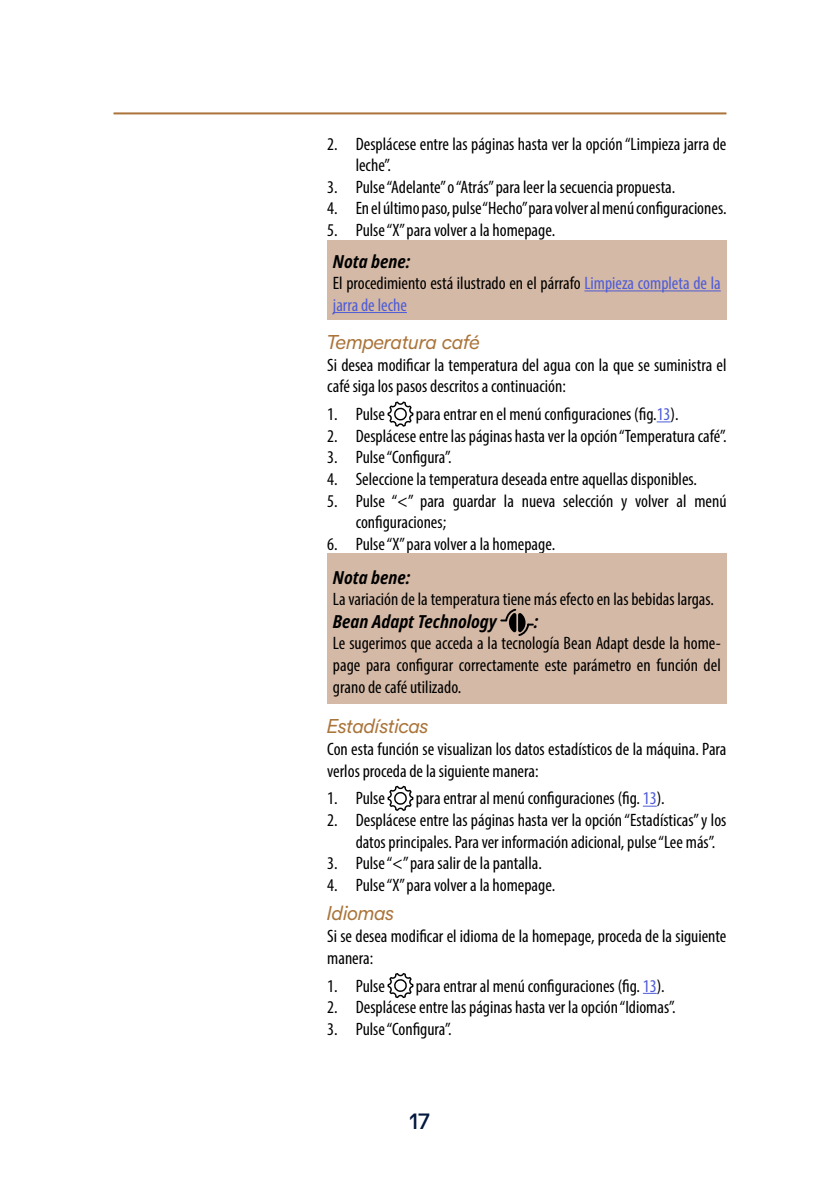
<style>
.page{position:relative;width:840px;height:1191px;background:#fff}
.page>*{position:absolute;margin:0;border:0;box-sizing:border-box;transform-origin:0 0}
.t1{font:500 22px "De Longhi Sans";color:#02183e}
.sottoparagrafo{font:italic 20px "De Longhi Sans";color:#aa743a}
.testo{font:condensed 18px/21.6px "Myriad Pro";color:#000}
.pericoli{font:italic 700 condensed 18px "Noto Sans";color:#000}
.s1{color:#4f5cd6}
</style>
<div class="page">
<hr style="left:113px;top:112px;width:613px;height:2px;background:#aa743a">
<svg style="left:656px;top:421px;width:14px;height:1px"></svg>
<svg style="left:643px;top:805px;width:13px;height:1px"></svg>
<svg style="left:642px;top:993px;width:14px;height:1px"></svg>
<div style="left:327px;top:240px;width:399px;height:79px;background:#d4b9a6"></div>
<hr style="left:584px;top:290px;width:136px;height:1px;background:#4f5cd6">
<hr style="left:333px;top:312px;width:74px;height:1px;background:#4f5cd6">
<svg style="left:387px;top:401px;width:26px;height:26px"></svg>
<div style="left:327px;top:553px;width:399px;height:150px;background:#d4b9a6"></div>
<svg style="left:500px;top:609px;width:33px;height:27px"></svg>
<svg style="left:387px;top:785px;width:26px;height:26px"></svg>
<svg style="left:387px;top:973px;width:26px;height:25px"></svg>
<p class="testo" style="left:355px;top:133px;width:372px;text-indent:-28px">2. Desplácese entre las páginas hasta ver la opción “Limpieza jarra de leche”.</p>
<p class="testo" style="left:327px;top:176px;width:349px">3. Pulse “Adelante” o “Atrás” para leer la secuencia propuesta.</p>
<p class="testo" style="left:327px;top:197px;width:400px">4. En el último paso, pulse “Hecho” para volver al menú configuraciones.</p>
<p class="testo" style="left:327px;top:219px;width:229px">5. Pulse “X” para volver a la homepage.</p>
<p class="pericoli" style="left:333px;top:248px;width:79px">Nota bene:</p>
<p class="testo" style="left:333px;top:272px;width:389px">El procedimiento está ilustrado en el párrafo <span class="s1">Limpieza completa de la jarra de leche</span></p>
<p class="sottoparagrafo" style="left:327px;top:330px;width:154px">Temperatura café</p>
<p class="testo" style="left:327px;top:354px;width:400px">Si desea modificar la temperatura del agua con la que se suministra el café siga los pasos descritos a continuación:</p>
<p class="testo" style="left:327px;top:403px;width:59px">1. Pulse</p>
<p class="testo" style="left:415px;top:403px;width:264px">para entrar en el menú configuraciones (fig.<span class="s1">13</span>).</p>
<p class="testo" style="left:327px;top:425px;width:400px">2. Desplácese entre las páginas hasta ver la opción “Temperatura café”.</p>
<p class="testo" style="left:327px;top:446px;width:126px">3. Pulse “Configura”.</p>
<p class="testo" style="left:327px;top:468px;width:371px">4. Seleccione la temperatura deseada entre aquellas disponibles.</p>
<p class="testo" style="left:355px;top:489px;width:372px;text-indent:-28px">5. Pulse “&lt;” para guardar la nueva selección y volver al menú configuraciones;</p>
<p class="testo" style="left:327px;top:533px;width:229px">6. Pulse “X” para volver a la homepage.</p>
<p class="pericoli" style="left:333px;top:564px;width:79px">Nota bene:</p>
<p class="testo" style="left:333px;top:588px;width:382px">La variación de la temperatura tiene más efecto en las bebidas largas.</p>
<p class="pericoli" style="left:333px;top:608px;width:165px">Bean Adapt Technology</p>
<p class="pericoli" style="left:533px;top:608px;width:6px">:</p>
<p class="testo" style="left:333px;top:632px;width:389px;text-align:justify">Le sugerimos que acceda a la tecnología Bean Adapt desde la home&shy;page para configurar correctamente este parámetro en función del grano de café utilizado.</p>
<p class="sottoparagrafo" style="left:327px;top:714px;width:103px">Estadísticas</p>
<p class="testo" style="left:327px;top:738px;width:400px">Con esta función se visualizan los datos estadísticos de la máquina. Para verlos proceda de la siguiente manera:</p>
<p class="testo" style="left:327px;top:787px;width:59px">1. Pulse</p>
<p class="testo" style="left:415px;top:787px;width:250px">para entrar al menú configuraciones (fig. <span class="s1">13</span>).</p>
<p class="testo" style="left:355px;top:809px;width:372px;text-indent:-28px">2. Desplácese entre las páginas hasta ver la opción “Estadísticas” y los datos principales. Para ver información adicional, pulse “Lee más”.</p>
<p class="testo" style="left:327px;top:852px;width:216px">3. Pulse “&lt;” para salir de la pantalla.</p>
<p class="testo" style="left:327px;top:874px;width:229px">4. Pulse “X” para volver a la homepage.</p>
<p class="sottoparagrafo" style="left:327px;top:901px;width:68px">Idiomas</p>
<p class="testo" style="left:327px;top:925px;width:400px">Si se desea modificar el idioma de la homepage, proceda de la siguiente manera:</p>
<p class="testo" style="left:327px;top:974px;width:59px">1. Pulse</p>
<p class="testo" style="left:415px;top:974px;width:250px">para entrar al menú configuraciones (fig. <span class="s1">13</span>).</p>
<p class="testo" style="left:327px;top:996px;width:349px">2. Desplácese entre las páginas hasta ver la opción “Idiomas”.</p>
<p class="testo" style="left:327px;top:1017px;width:126px">3. Pulse “Configura”.</p>
<p class="t1" style="left:409px;top:1108px;width:22px">17</p>
</div>
